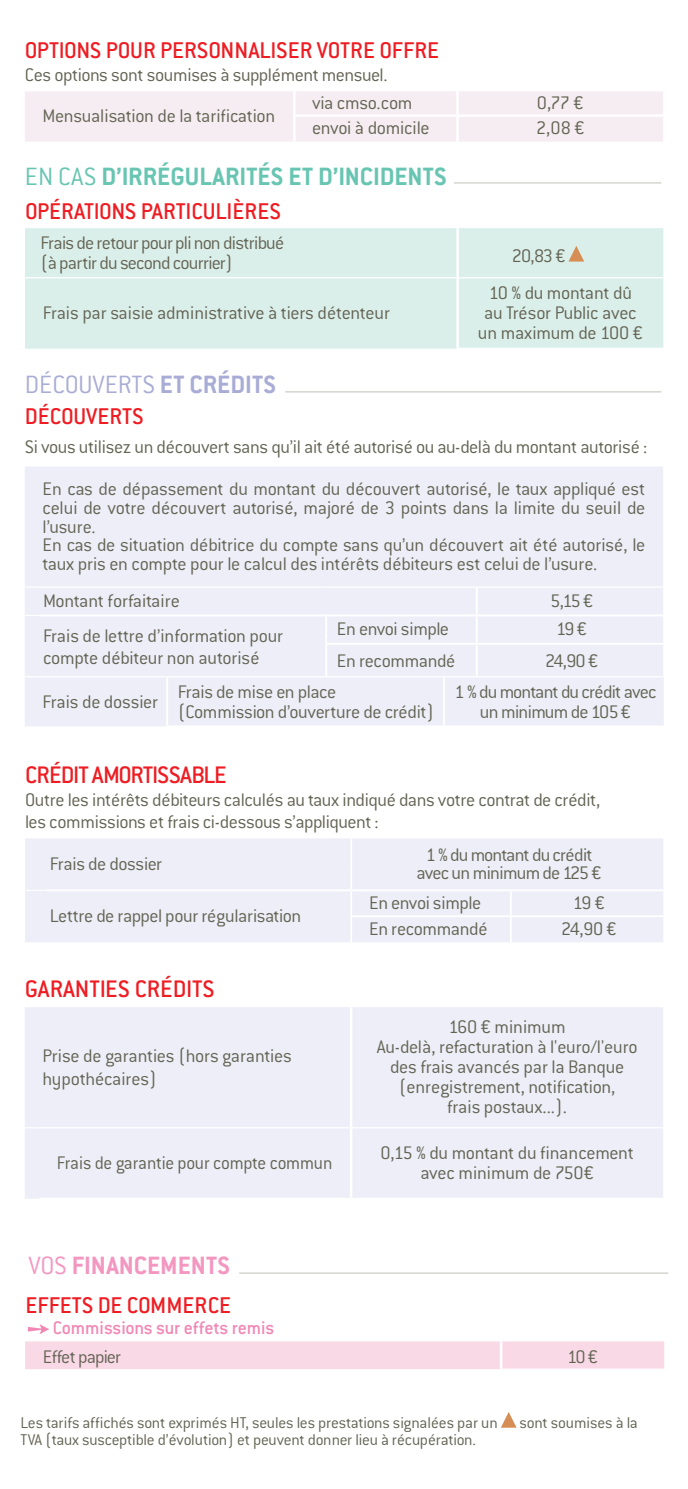
<style>
.page{position:relative;width:688px;height:1489px;background:#fff}
.page>*{position:absolute;margin:0;border:0;box-sizing:border-box;transform-origin:0 0}
.t1{font:700 27.5px "Conduit ITC";color:#67c5b2}
.t2{font:300 27.5px "Conduit ITC";color:#a9acd5}
.t3{font:700 27.5px "Conduit ITC";color:#f397c1}
.t4{font:500 26.25px "Conduit ITC";letter-spacing:-.03em;color:#ee1d23}
.t5{font:500 26.25px "Conduit ITC";color:#ee1d23}
.t6{font:500 25px "Conduit ITC";color:#ee1d23}
.t7{font:300 20px/20px "Conduit ITC";letter-spacing:-.02em;color:#636354}
.t8{font:300 20px/20px "Conduit ITC";letter-spacing:-.045em;color:#636354;text-align:center}
.t9{font:300 20px "Conduit ITC";letter-spacing:-.02em;color:#636354;scale:.96 1}
.t10{font:500 20px "Conduit ITC";letter-spacing:-.005em;color:#f287b6}
.t11{font:300 17.25px "Conduit ITC";letter-spacing:-.01em;color:#636354}
.s1{font-weight:300}
.s2{font-weight:700}
</style>
<div class="page">
<div style="left:25px;top:1341px;width:639px;height:27px;background:#fad9e7"></div>
<hr style="left:499px;top:1341px;width:3px;height:27px;background:#fff">
<svg style="left:28px;top:1324px;width:21px;height:10px"></svg>
<hr style="left:239px;top:1272px;width:429px;height:1px;background:#cdcdc6">
<hr style="left:285px;top:391px;width:376px;height:1px;background:#cdcdc6">
<div style="left:25px;top:467px;width:638px;height:209px;background:#edeef7"></div>
<svg style="left:25px;top:586px;width:14px;height:1px"></svg>
<hr style="left:39px;top:586px;width:287px;height:1px;background:#fff">
<hr style="left:326px;top:586px;width:150px;height:1px;background:#fff">
<hr style="left:476px;top:586px;width:187px;height:1px;background:#fff">
<svg style="left:25px;top:614px;width:14px;height:2px"></svg>
<hr style="left:475px;top:587px;width:2px;height:27px;background:#fff">
<hr style="left:39px;top:614px;width:287px;height:2px;background:#fff">
<hr style="left:326px;top:614px;width:150px;height:2px;background:#fff">
<hr style="left:476px;top:614px;width:187px;height:2px;background:#fff">
<svg style="left:325px;top:616px;width:2px;height:27px"></svg>
<svg style="left:475px;top:616px;width:2px;height:27px"></svg>
<hr style="left:325px;top:643px;width:151px;height:1px;background:#fff">
<hr style="left:325px;top:644px;width:2px;height:34px;background:#fff">
<hr style="left:476px;top:643px;width:187px;height:1px;background:#fff">
<hr style="left:475px;top:644px;width:2px;height:34px;background:#fff">
<div style="left:25px;top:1007px;width:638px;height:191px;background:#edeef7"></div>
<hr style="left:39px;top:1197px;width:312px;height:2px;background:#fff">
<hr style="left:351px;top:1197px;width:312px;height:2px;background:#fff">
<hr style="left:350px;top:1007px;width:2px;height:120px;background:#fff">
<hr style="left:350px;top:1128px;width:2px;height:69px;background:#fff">
<svg style="left:25px;top:1127px;width:14px;height:1px"></svg>
<hr style="left:39px;top:1127px;width:312px;height:1px;background:#fff">
<hr style="left:351px;top:1127px;width:312px;height:1px;background:#fff">
<svg style="left:501px;top:1412px;width:15px;height:15px"></svg>
<hr style="left:454px;top:182px;width:207px;height:1px;background:#cdcdc6">
<div style="left:25px;top:228px;width:638px;height:121px;background:#dbefea"></div>
<hr style="left:25px;top:277px;width:431px;height:1px;background:#fff">
<hr style="left:456px;top:348px;width:207px;height:1px;background:#fff">
<hr style="left:459px;top:277px;width:204px;height:1px;background:#fff">
<hr style="left:456px;top:228px;width:3px;height:50px;background:#fff">
<hr style="left:456px;top:278px;width:3px;height:70px;background:#fff">
<svg style="left:568px;top:246px;width:16px;height:15px"></svg>
<div style="left:25px;top:91px;width:638px;height:51px;background:#f5edf1"></div>
<hr style="left:293px;top:91px;width:2px;height:23px;background:#fff">
<hr style="left:456px;top:91px;width:2px;height:23px;background:#fff">
<hr style="left:293px;top:114px;width:164px;height:3px;background:#fff">
<hr style="left:293px;top:117px;width:2px;height:25px;background:#fff">
<hr style="left:457px;top:114px;width:206px;height:3px;background:#fff">
<hr style="left:456px;top:117px;width:2px;height:25px;background:#fff">
<div style="left:25px;top:838px;width:638px;height:104px;background:#edeef7"></div>
<svg style="left:25px;top:889px;width:21px;height:1px"></svg>
<hr style="left:350px;top:838px;width:2px;height:26px;background:#fff">
<hr style="left:350px;top:864px;width:2px;height:25px;background:#fff">
<hr style="left:46px;top:889px;width:305px;height:2px;background:#fff">
<hr style="left:351px;top:889px;width:159px;height:2px;background:#fff">
<hr style="left:350px;top:891px;width:2px;height:24px;background:#fff">
<hr style="left:510px;top:889px;width:153px;height:2px;background:#fff">
<hr style="left:509px;top:891px;width:2px;height:24px;background:#fff">
<hr style="left:350px;top:915px;width:160px;height:2px;background:#fff">
<hr style="left:350px;top:917px;width:2px;height:25px;background:#fff">
<hr style="left:510px;top:915px;width:153px;height:2px;background:#fff">
<hr style="left:509px;top:917px;width:2px;height:25px;background:#fff">
<div style="left:25px;top:677px;width:638px;height:49px;background:#edeef7"></div>
<hr style="left:443px;top:677px;width:1px;height:48px;background:#fff">
<p class="t6" style="left:25px;top:35px;width:24px">OPTIONS</p>
<p class="t6" style="left:106px;top:35px;width:67px">POURPERSONNALISER</p>
<p class="t6" style="left:317px;top:35px;width:24px">VOTRE</p>
<p class="t6" style="left:379px;top:35px;width:13px">OFFRE</p>
<p class="t7" style="left:25px;top:64px;width:364px">Ces options sont soumises à supplément mensuel.</p>
<p class="t7" style="left:43px;top:105px;width:234px">Mensualisation de la tarification</p>
<p class="t7" style="left:312px;top:92px;width:102px">via cmso.com</p>
<p class="t7" style="left:536px;top:92px;width:48px">0,77 €</p>
<p class="t7" style="left:312px;top:118px;width:119px">envoi à domicile</p>
<p class="t7" style="left:536px;top:118px;width:50px">2,08 €</p>
<h1 class="t1" style="left:25px;top:159px;width:383px"><span class="s1">en cas</span> D’IRRÉGULARITÉS ET D’INCIDENTS</h1>
<p class="t6" style="left:25px;top:196px;width:257px">OPÉRATIONS PARTICULIÈRES</p>
<p class="t8" style="left:41px;top:232px;width:245px;text-align:left">Frais de retour pour pli non distribué (à partir du second courrier)</p>
<p class="t7" style="left:43px;top:302px;width:348px">Frais par saisie administrative à tiers détenteur</p>
<h1 class="t2" style="left:25px;top:368px;width:231px">découverts <span class="s2">ET CRÉDITS</span></h1>
<p class="t6" style="left:25px;top:400px;width:85px">DÉCOUVERTS</p>
<p class="t7" style="left:512px;top:245px;width:55px">20,83 €</p>
<p class="t7" style="left:477px;top:282px;width:167px;text-align:center">10 % du montant dû au Trésor Public avec un maximum de 100 €</p>
<p class="t7" style="left:25px;top:436px;width:623px">Si vous utilisez un découvert sans qu’il ait été autorisé ou au-delà du montant autorisé :</p>
<p class="t7" style="left:43px;top:479px;width:604px;line-height:18.8px">En cas de dépassement du montant du découvert autorisé, le taux appliqué est celui de votre découvert autorisé, majoré de 3 points dans la limite du seuil de l’usure.<br>En cas de situation débitrice du compte sans qu’un découvert ait été autorisé, le taux pris en compte pour le calcul des intérêts débiteurs est celui de l’usure.</p>
<p class="t7" style="left:43px;top:590px;width:138px">Montant forfaitaire</p>
<p class="t7" style="left:550px;top:590px;width:44px">5,15 €</p>
<p class="t7" style="left:43px;top:624px;width:242px;line-height:22.5px">Frais de lettre d’information pour compte débiteur non autorisé</p>
<p class="t7" style="left:337px;top:618px;width:114px">En envoi simple</p>
<p class="t7" style="left:556px;top:618px;width:32px">19€</p>
<p class="t7" style="left:337px;top:650px;width:120px">En recommandé</p>
<p class="t7" style="left:545px;top:650px;width:55px">24,90 €</p>
<p class="t7" style="left:43px;top:690px;width:117px">Frais de dossier</p>
<p class="t7" style="left:178px;top:680px;width:258px">Frais de mise en place (Commission d’ouverture de crédit)</p>
<p class="t8" style="left:454px;top:680px;width:203px">1 % du montant du crédit avec un minimum de 105€</p>
<h2 class="t4" style="left:25px;top:759px;width:203px">CRÉDIT AMORTISSABLE</h2>
<p class="t7" style="left:25px;top:787px;width:576px;line-height:22.5px">Outre les intérêts débiteurs calculés au taux indiqué dans votre contrat de crédit, les commissions et frais ci-dessous s’appliquent :</p>
<p class="t7" style="left:50px;top:853px;width:114px">Frais de dossier</p>
<p class="t8" style="left:416px;top:845px;width:186px;line-height:17.5px">1 % du montant du crédit avec un minimum de 125€</p>
<p class="t7" style="left:50px;top:905px;width:253px">Lettre de rappel pour régularisation</p>
<p class="t7" style="left:369px;top:892px;width:114px">En envoi simple</p>
<p class="t7" style="left:572px;top:892px;width:34px">19 €</p>
<p class="t7" style="left:369px;top:918px;width:120px">En recommandé</p>
<p class="t7" style="left:561px;top:918px;width:57px">24,90 €</p>
<h2 class="t5" style="left:25px;top:973px;width:191px">GARANTIES CRÉDITS</h2>
<p class="t7" style="left:43px;top:1044px;width:251px;line-height:22.5px">Prise de garanties (hors garanties hypothécaires)</p>
<p class="t7" style="left:376px;top:1016px;width:262px;text-align:center">160 € minimum<br>Au-delà, refacturation à l'euro/l'euro des frais avancés par la Banque (enregistrement, notification,<br>frais postaux...).</p>
<p class="t9" style="left:57px;top:1150px;width:288px">Frais de garantie pour compte commun</p>
<p class="t7" style="left:380px;top:1142px;width:255px;text-align:center">0,15 % du montant du financement avec minimum de 750€</p>
<h1 class="t3" style="left:29px;top:1248px;width:203px"><span class="s1">VOS</span> FINANCEMENTS</h1>
<p class="t6" style="left:25px;top:1289px;width:207px">EFFETS DE COMMERCE</p>
<p class="t10" style="left:53px;top:1315px;width:223px">COMMISSIONS SUR EFFETS REMIS</p>
<p class="t8" style="left:43px;top:1345px;width:80px">Effet papier</p>
<p class="t7" style="left:567px;top:1345px;width:32px">10 €</p>
<p class="t11" style="left:21px;top:1411px;width:478px">Les tarifs affichés sont exprimés HT, seules les prestations signalées par un</p>
<p class="t11" style="left:519px;top:1411px;width:120px">sont soumises à la</p>
<p class="t11" style="left:21px;top:1428px;width:457px">TVA (taux susceptible d’évolution) et peuvent donner lieu à récupération.</p>
</div>
